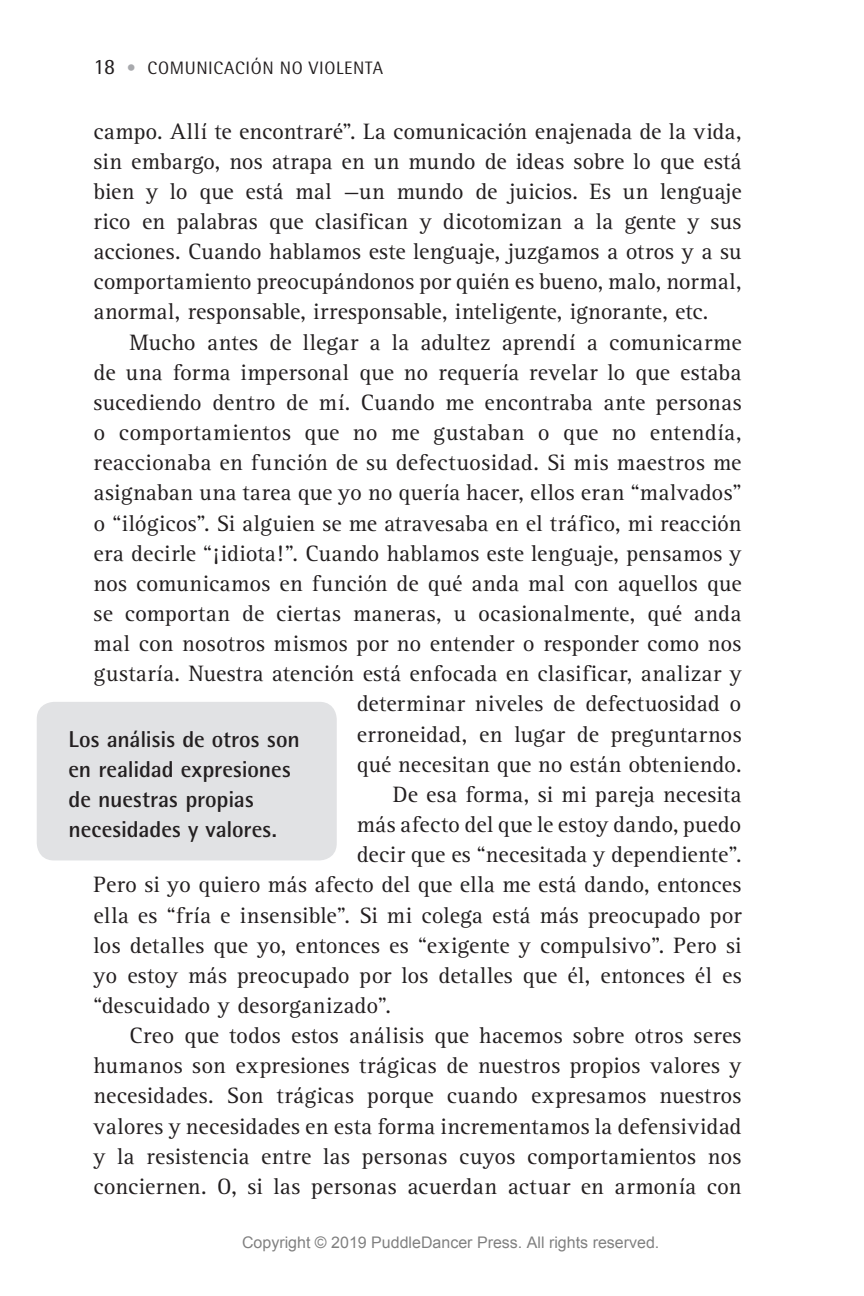
<style>
.page{position:relative;width:864px;height:1296px;background:#fff}
.page>*{position:absolute;margin:0;border:0;box-sizing:border-box;transform-origin:0 0}
.t1{font:23px/30.2px "Rotis Serif";letter-spacing:.005em;color:#231f20;text-align:justify}
.t2{font:700 23px/30px "Rotis Semi Sans";letter-spacing:-.005em;color:#231f20}
.t3{font:18px "Rotis Semi Sans";letter-spacing:.035em;color:#231f20}
.t4{font:16px "Arial";color:rgb(0 0 0/.5)}
.s1{font-size:22px}
.s2{color:#a8a9ad}
</style>
<div class="page">
<div style="left:37px;top:702px;width:300px;height:158px;background:#e1e2e4;border-radius:17px"></div>
<p class="t3" style="left:94px;top:58px;width:291px"><span class="s1">18</span> <span class="s2">•</span> COMUNICACIÓN NO VIOLENTA</p>
<p class="t1" style="left:94px;top:117px;width:650px">campo. Allí te encontraré”. La comunicación enajenada de la vida, sin embargo, nos atrapa en un mundo de ideas sobre lo que está bien y lo que está mal —un mundo de juicios. Es un lenguaje rico en palabras que clasifican y dicotomizan a la gente y sus acciones. Cuando hablamos este lenguaje, juzgamos a otros y a su comportamiento preocupándonos por quién es bueno, malo, normal, anormal, responsable, irresponsable, inteligente, ignorante, etc.</p>
<p class="t1" style="left:130px;top:328px;width:613px">Mucho antes de llegar a la adultez aprendí a comunicarme</p>
<p class="t1" style="left:94px;top:358px;width:649px">de una forma impersonal que no requería revelar lo que estaba</p>
<p class="t1" style="left:94px;top:388px;width:650px">sucediendo dentro de mí. Cuando me encontraba ante personas</p>
<p class="t1" style="left:94px;top:418px;width:650px">o comportamientos que no me gustaban o que no entendía,</p>
<p class="t1" style="left:94px;top:448px;width:649px">reaccionaba en función de su defectuosidad. Si mis maestros me</p>
<p class="t1" style="left:94px;top:478px;width:649px">asignaban una tarea que yo no quería hacer, ellos eran “malvados”</p>
<p class="t1" style="left:94px;top:509px;width:649px">o “ilógicos”. Si alguien se me atravesaba en el tráfico, mi reacción</p>
<p class="t1" style="left:94px;top:539px;width:649px">era decirle “¡idiota!”. Cuando hablamos este lenguaje, pensamos y</p>
<p class="t1" style="left:94px;top:569px;width:649px">nos comunicamos en función de qué anda mal con aquellos que</p>
<p class="t1" style="left:94px;top:599px;width:649px">se comportan de ciertas maneras, u ocasionalmente, qué anda</p>
<p class="t1" style="left:94px;top:629px;width:649px">mal con nosotros mismos por no entender o responder como nos</p>
<p class="t1" style="left:94px;top:659px;width:650px">gustaría. Nuestra atención está enfocada en clasificar, analizar y</p>
<p class="t1" style="left:357px;top:689px;width:386px">determinar niveles de defectuosidad o</p>
<p class="t1" style="left:357px;top:720px;width:386px">erroneidad, en lugar de preguntarnos</p>
<p class="t1" style="left:357px;top:750px;width:386px">qué necesitan que no están obteniendo.</p>
<p class="t1" style="left:393px;top:780px;width:350px">De esa forma, si mi pareja necesita</p>
<p class="t1" style="left:357px;top:810px;width:386px">más afecto del que le estoy dando, puedo</p>
<p class="t1" style="left:357px;top:840px;width:386px">decir que es “necesitada y dependiente”.</p>
<p class="t1" style="left:94px;top:870px;width:649px">Pero si yo quiero más afecto del que ella me está dando, entonces</p>
<p class="t1" style="left:94px;top:901px;width:650px">ella es “fría e insensible”. Si mi colega está más preocupado por</p>
<p class="t1" style="left:94px;top:931px;width:650px">los detalles que yo, entonces es “exigente y compulsivo”. Pero si</p>
<p class="t1" style="left:94px;top:961px;width:650px">yo estoy más preocupado por los detalles que él, entonces él es</p>
<p class="t1" style="left:94px;top:991px;width:299px">“descuidado y desorganizado”.</p>
<p class="t1" style="left:130px;top:1021px;width:614px">Creo que todos estos análisis que hacemos sobre otros seres</p>
<p class="t1" style="left:94px;top:1051px;width:649px">humanos son expresiones trágicas de nuestros propios valores y</p>
<p class="t1" style="left:94px;top:1081px;width:649px">necesidades. Son trágicas porque cuando expresamos nuestros</p>
<p class="t1" style="left:94px;top:1112px;width:649px">valores y necesidades en esta forma incrementamos la defensividad</p>
<p class="t1" style="left:94px;top:1142px;width:649px">y la resistencia entre las personas cuyos comportamientos nos</p>
<p class="t1" style="left:94px;top:1172px;width:649px">conciernen. O, si las personas acuerdan actuar en armonía con</p>
<p class="t2" style="left:69px;top:724px;width:233px">Los análisis de otros son en realidad expresiones de nuestras propias necesidades y valores.</p>
<p class="t4" style="left:242px;top:1232px;width:419px">Copyright © 2019 PuddleDancer Press. All rights reserved.</p>
</div>
